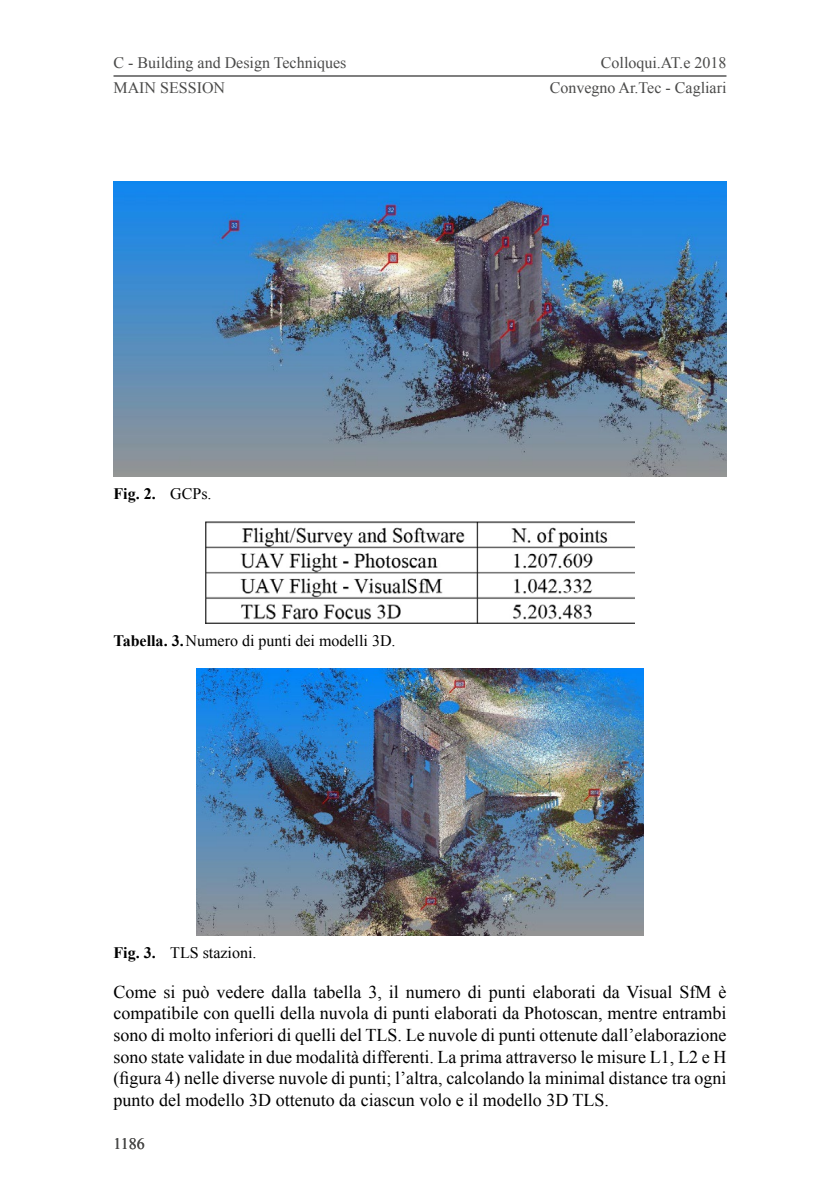
<style>
.page{position:relative;width:840px;height:1191px;background:#fff}
.page>*{position:absolute;margin:0;border:0;box-sizing:border-box;transform-origin:0 0}
.t1{font:18px/21.6px "Times New Roman";color:#000;text-align:justify}
.t2{font:16px/24.8px "Times New Roman";color:#4a4a49;text-align:right}
.t3{font:16px "Times New Roman";color:#000}
.t4{font:700 16px "Times New Roman";color:#000}
.s1{font-weight:400}
.s2{font-weight:700}
</style>
<div class="page">
<hr style="left:113px;top:75px;width:613px;height:1px;background:#000">
<img style="left:205px;top:521px;width:429px;height:102px">
<img style="left:113px;top:181px;width:613px;height:295px">
<img style="left:196px;top:668px;width:447px;height:267px">
<p class="t2" style="left:113px;top:50px;width:234px;text-align:left">C - Building and Design Techniques<br>Main Sess ion</p>
<p class="t2" style="left:549px;top:50px;width:178px">Colloqui.AT.e 2018<br>Convegno Ar.Tec - Cagliari</p>
<p class="t4" style="left:113px;top:482px;width:100px">Fig. 2. <span class="s1">GCPs.</span></p>
<p class="t3" style="left:113px;top:630px;width:283px"><span class="s2">Tabella. 3.</span>Numero di punti dei modelli 3D.</p>
<p class="t3" style="left:113px;top:942px;width:144px"><span class="s2">Fig. 3.</span> TLS stazioni.</p>
<p class="t1" style="left:113px;top:980px;width:614px">Come si può vedere dalla tabella 3, il numero di punti elaborati da Visual SfM è compatibile con quelli della nuvola di punti elaborati da Photoscan, mentre entrambi sono di molto inferiori di quelli del TLS. Le nuvole di punti ottenute dall’elaborazione sono state validate in due modalità differenti. La prima attraverso le misure L1, L2 e H (figura 4) nelle diverse nuvole di punti; l’altra, calcolando la minimal distance tra ogni punto del modello 3D ottenuto da ciascun volo e il modello 3D TLS.</p>
<p class="t2" style="left:113px;top:1131px;width:33px">1186</p>
</div>
